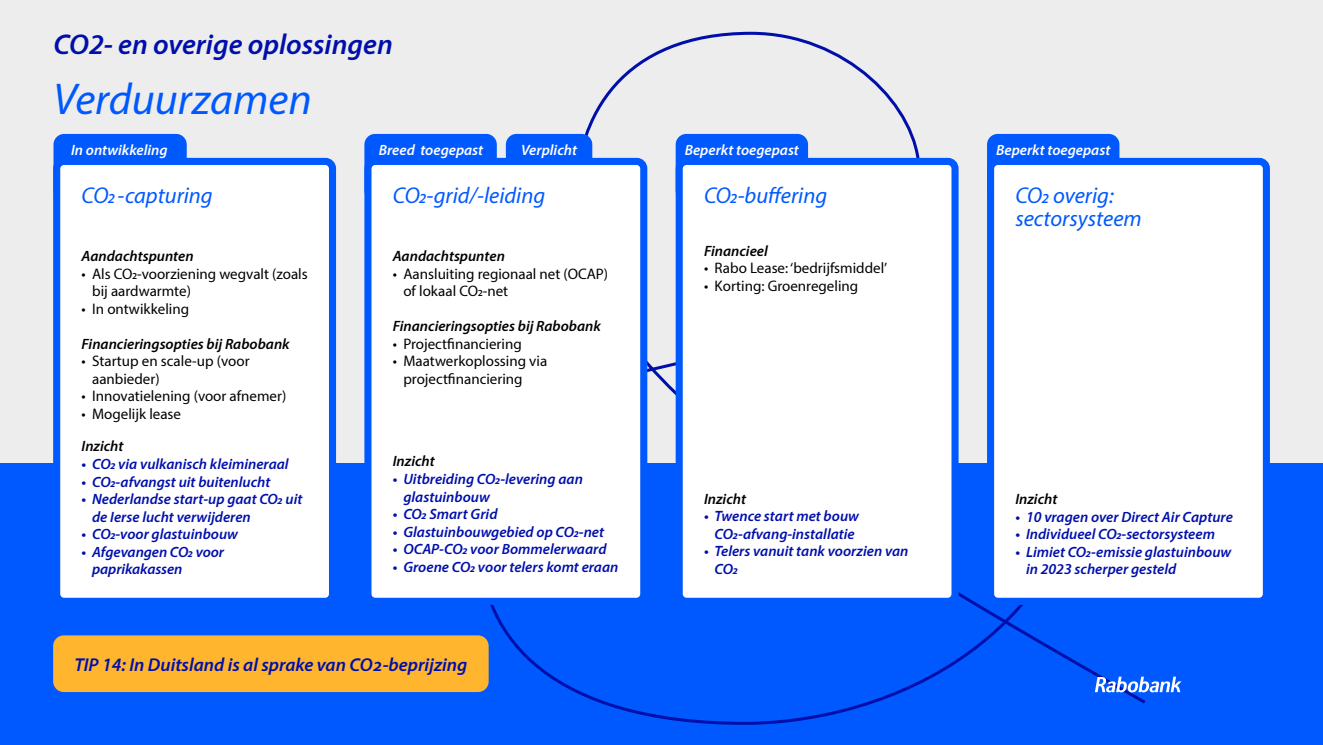
<style>
.page{position:relative;width:1323px;height:745px;background:#fff}
.page>*{position:absolute;margin:0;border:0;box-sizing:border-box;transform-origin:0 0}
.t1{font:italic 43.75px "Myriadfor Rabobank";color:#0059ff}
.t2{font:28.75px "Myriadfor Rabobank S Bd It";color:#000fab}
.t3{font:italic 22.5px/22.5px "Myriadfor Rabobank";color:#0059ff}
.t4{font:18.75px "Myriadfor Rabobank S Bd It";color:#000fab}
.t5{font:15px/17.5px "Myriadfor Rabobank S Bd It";color:#000fab}
.t6{font:15px/17.5px "Myriadfor Rabobank";color:#000}
.t7{font:15px "Myriadfor Rabobank S Bd It";color:#000}
.t8{font:15px "Myriadfor Rabobank S Bd It";color:#fff}
</style>
<div class="page">
<div style="left:0;top:0;width:1323px;height:744px;background:#ededee"></div>
<div style="left:0;top:463px;width:1323px;height:281px;background:#0059ff"></div>
<svg style="left:478px;top:31px;width:670px;height:694px"></svg>
<div style="left:506px;top:134px;width:86px;height:67px;background:#0059ff;border-radius:11px"></div>
<div style="left:53px;top:134px;width:134px;height:67px;background:#0059ff;border-radius:11px"></div>
<div style="left:676px;top:134px;width:132px;height:67px;background:#0059ff;border-radius:11px"></div>
<div style="left:987px;top:134px;width:132px;height:67px;background:#0059ff;border-radius:11px"></div>
<div style="left:364px;top:134px;width:133px;height:67px;background:#0059ff;border-radius:11px"></div>
<div style="left:57px;top:161px;width:275px;height:440px;background:#fff;border-radius:7px"></div>
<div style="left:53px;top:158px;width:283px;height:446px;border:7px solid #0059ff;border-radius:7px"></div>
<div style="left:368px;top:161px;width:276px;height:440px;background:#fff;border-radius:7px"></div>
<div style="left:364px;top:158px;width:283px;height:446px;border:7px solid #0059ff;border-radius:7px"></div>
<div style="left:679px;top:161px;width:276px;height:440px;background:#fff;border-radius:7px"></div>
<div style="left:676px;top:158px;width:282px;height:446px;border:7px solid #0059ff;border-radius:7px"></div>
<div style="left:990px;top:161px;width:276px;height:440px;background:#fff;border-radius:7px"></div>
<div style="left:987px;top:158px;width:283px;height:446px;border:7px solid #0059ff;border-radius:7px"></div>
<div style="left:53px;top:635px;width:436px;height:56px;background:#ffb52e;border-radius:11px"></div>
<svg style="left:1095px;top:676px;width:86px;height:16px"></svg>
<h2 class="t2" style="left:53px;top:26px;width:341px">CO2- en overige oplossingen</h2>
<h1 class="t1" style="left:53px;top:72px;width:260px">Verduurzamen</h1>
<p class="t8" style="left:71px;top:141px;width:98px">In ontwikkeling</p>
<p class="t8" style="left:379px;top:141px;width:106px">Breed toegepast</p>
<p class="t8" style="left:521px;top:141px;width:57px">Verplicht</p>
<p class="t8" style="left:685px;top:141px;width:116px">Beperkt toegepast</p>
<p class="t8" style="left:996px;top:141px;width:116px">Beperkt toegepast</p>
<h3 class="t3" style="left:81px;top:184px;width:133px">CO2-capturing</h3>
<p class="t7" style="left:81px;top:246px;width:114px">Aandachtspunten</p>
<p class="t6" style="left:92px;top:264px;width:217px;text-indent:-11px">• Als CO2-voorziening wegvalt (zoals bij aardwarmte)</p>
<p class="t6" style="left:81px;top:299px;width:109px">• In ontwikkeling</p>
<p class="t7" style="left:81px;top:334px;width:210px">Financieringsopties bij Rabobank</p>
<p class="t6" style="left:92px;top:352px;width:159px;text-indent:-11px">• Startup en scale-up (voor aanbieder)</p>
<p class="t6" style="left:81px;top:387px;width:206px">• Innovatielening (voor afnemer)</p>
<p class="t6" style="left:81px;top:404px;width:101px">• Mogelijk lease</p>
<p class="t7" style="left:81px;top:436px;width:44px">Inzicht</p>
<p class="t5" style="left:81px;top:454px;width:209px">• CO2 via vulkanisch kleimineraal</p>
<p class="t5" style="left:81px;top:472px;width:190px">• CO2-afvangst uit buitenlucht</p>
<p class="t5" style="left:92px;top:489px;width:212px;text-indent:-11px">• Nederlandse start-up gaat CO2 uit de Ierse lucht verwijderen</p>
<p class="t5" style="left:81px;top:524px;width:158px">• CO2-voor glastuinbouw</p>
<p class="t5" style="left:92px;top:542px;width:134px;text-indent:-11px">• Afgevangen CO2 voor paprikakassen</p>
<h3 class="t3" style="left:393px;top:184px;width:154px">CO2-grid/-leiding</h3>
<p class="t7" style="left:393px;top:246px;width:114px">Aandachtspunten</p>
<p class="t6" style="left:403px;top:264px;width:206px;text-indent:-11px">• Aansluiting regionaal net (OCAP) of lokaal CO2-net</p>
<p class="t7" style="left:393px;top:316px;width:210px">Financieringsopties bij Rabobank</p>
<p class="t6" style="left:393px;top:334px;width:131px">• Projectfinanciering</p>
<p class="t6" style="left:403px;top:352px;width:145px;text-indent:-11px">• Maatwerkoplossing via projectfinanciering</p>
<p class="t7" style="left:393px;top:451px;width:44px">Inzicht</p>
<p class="t5" style="left:403px;top:469px;width:181px;text-indent:-11px">• Uitbreiding CO2-levering aan glastuinbouw</p>
<p class="t5" style="left:393px;top:504px;width:106px">• CO2 Smart Grid</p>
<p class="t5" style="left:393px;top:522px;width:213px">• Glastuinbouwgebied op CO2-net</p>
<p class="t5" style="left:393px;top:539px;width:215px">• OCAP-CO2 voor Bommelerwaard</p>
<p class="t5" style="left:393px;top:557px;width:227px">• Groene CO2 voor telers komt eraan</p>
<p class="t4" style="left:74px;top:652px;width:394px">TIP 14: In Duitsland is al sprake van CO2-beprijzing</p>
<h3 class="t3" style="left:704px;top:184px;width:125px">CO2-buffering</h3>
<p class="t7" style="left:704px;top:241px;width:65px">Financieel</p>
<p class="t6" style="left:704px;top:259px;width:185px">• Rabo Lease: ‘bedrijfsmiddel’</p>
<p class="t6" style="left:704px;top:276px;width:156px">• Korting: Groenregeling</p>
<p class="t7" style="left:704px;top:488px;width:44px">Inzicht</p>
<p class="t5" style="left:704px;top:506px;width:156px;text-align:center">• Twence start met bouw<br>CO2-afvang-installatie</p>
<p class="t5" style="left:715px;top:541px;width:195px;text-indent:-11px">• Telers vanuit tank voorzien van<br>CO2</p>
<h3 class="t3" style="left:1015px;top:184px;width:128px">CO2 overig: sectorsysteem</h3>
<p class="t7" style="left:1015px;top:489px;width:44px">Inzicht</p>
<p class="t5" style="left:1015px;top:507px;width:219px">• 10 vragen over Direct Air Capture</p>
<p class="t5" style="left:1015px;top:524px;width:201px">• Individueel CO2-sectorsysteem</p>
<p class="t5" style="left:1026px;top:542px;width:207px;text-indent:-11px">• Limiet CO2-emissie glastuinbouw in 2023 scherper gesteld</p>
</div>
